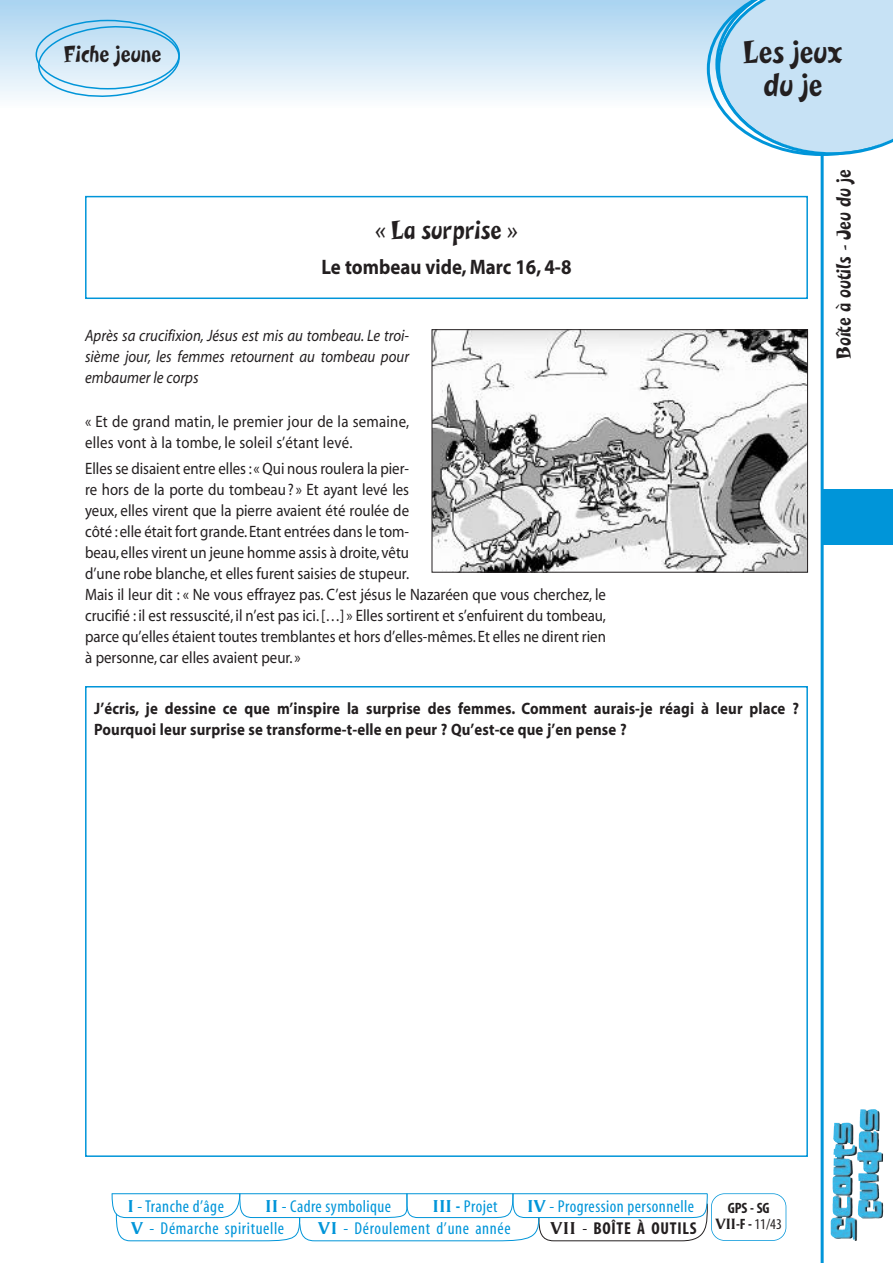
<style>
.page{position:relative;width:893px;height:1263px;background:#fff}
.page>*{position:absolute;margin:0;border:0;box-sizing:border-box;transform-origin:0 0}
.t1{font:33px/33px "Wac Wak Ooops";color:#231f20;text-align:center}
.t2{font:27px "Wac Wak Ooops";color:#231f20}
.t3{font:24px "Wac Wak Ooops";color:#231f20}
.t4{font:700 21px "Myriad";color:#231f20;scale:.9 1}
.t5{font:21px "Wac Wak Ooops";color:#231f20}
.t6{font:condensed 17.25px "Myriad";letter-spacing:.025em;color:#0095d9}
.t7{font:700 condensed 17.25px "Myriad";letter-spacing:.04em;color:#231f20}
.t8{font:16.5px/21px "Myriad";color:#231f20;scale:.9 1}
.t9{font:700 16.5px/21px "Myriad";letter-spacing:.01em;color:#231f20;scale:.9 1}
.t10{font:italic 16.5px/21px "Myriad";color:#231f20;text-align:justify;scale:.9 1}
.t11{font:700 condensed 15px/16.5px "Myriad";color:#231f20;text-align:center}
.s1{font-family:"Vega";font-weight:700;font-stretch:normal}
.s2{font-weight:700}
.s3{font-family:"Vega";font-stretch:normal}
.s4{font-weight:400}
</style>
<div class="page">
<div style="left:0;top:0;width:893px;height:107px;background:linear-gradient(to bottom,#a9d3f0,#fbfdfe)"></div>
<svg style="left:111px;top:1193px;width:597px;height:48px"></svg>
<div style="left:711px;top:1193px;width:75px;height:48px;border:2px solid #0095d9;border-radius:14px"></div>
<svg style="left:707px;top:0;width:186px;height:156px;background:#bfdff4"></svg>
<img style="left:831px;top:1122px;width:32px;height:119px">
<hr style="left:821px;top:155px;width:3px;height:1108px;background:#0095d9">
<div style="left:821px;top:489px;width:72px;height:56px;background:#0095d9"></div>
<svg style="left:36px;top:20px;width:144px;height:79px;background:#c3e2f4"></svg>
<div style="left:85px;top:196px;width:723px;height:103px;border:2px solid #0095d9"></div>
<div style="left:85px;top:686px;width:723px;height:471px;border:2px solid #0095d9"></div>
<img style="left:434px;top:331px;width:372px;height:240px">
<div style="left:432px;top:329px;width:376px;height:244px;border:1px solid #231f20"></div>
<h3 class="t3" style="left:64px;top:46px;width:99px">Fiche jeune</h3>
<h2 class="t2" style="left:374px;top:220px;width:147px">« La surprise »</h2>
<p class="t4" style="left:321px;top:259px;width:279px">Le tombeau vide, Marc 16, 4-8</p>
<p class="t10" style="left:85px;top:326px;width:362px">Après sa crucifixion, Jésus est mis au tombeau. Le troi&shy;sième jour, les femmes retournent au tombeau pour embaumer le corps</p>
<p class="t8" style="left:85px;top:413px;width:362px">« Et de grand matin, le premier jour de la semaine, elles vont à la tombe, le soleil s’étant levé.</p>
<p class="t8" style="left:85px;top:459px;width:580px">Elles se disaient entre elles : « Qui nous roulera la pier-<br>re hors de la porte du tombeau? » Et ayant levé les<br>yeux, elles virent que la pierre avaient été roulée de<br>côté :elle était fort grande.Etant entrées dans le tom-<br>beau,elles virent un jeune homme assis à droite, vêtu<br>d’une robe blanche, et elles furent saisies de stupeur.<br>Mais il leur dit : « Ne vous effrayez pas. C’est jésus le Nazaréen que vous cherchez, le crucifié : il est ressuscité, il n’est pas ici.[…] » Elles sortirent et s’enfuirent du tombeau, parce qu’elles étaient toutes tremblantes et hors d’elles-mêmes.Et elles ne dirent rien à personne, car elles avaient peur. »</p>
<h1 class="t1" style="left:743px;top:39px;width:101px">Les jeux du je</h1>
<p class="t5" style="left:837px;top:359px;width:191px;rotate:-90deg">Boîte à outils - Jeu du je</p>
<p class="t9" style="left:94px;top:700px;width:785px">J’écris, je dessine ce que m’inspire la surprise des femmes. Comment aurais-je réagi à leur place ?<br>Pourquoi leur surprise se transforme-t-elle en peur ? Qu’est-ce que j’en pense ?</p>
<p class="t6" style="left:128px;top:1200px;width:98px"><span class="s1">I</span> -Tranche d’âge</p>
<p class="t6" style="left:266px;top:1200px;width:127px"><span class="s1">II</span> - Cadre symbolique</p>
<p class="t6" style="left:433px;top:1200px;width:66px"><span class="s1">III</span> <span class="s2">-</span> Projet</p>
<p class="t6" style="left:527px;top:1200px;width:168px"><span class="s1">IV</span> - Progression personnelle</p>
<p class="t6" style="left:131px;top:1222px;width:154px"><span class="s1">V</span> - Démarche spirituelle</p>
<p class="t6" style="left:318px;top:1222px;width:194px"><span class="s1">VI</span> - Déroulement d’une année</p>
<p class="t7" style="left:550px;top:1222px;width:148px"><span class="s3">VII</span> <span class="s4">-</span> BOÎTE À OUTILS</p>
<p class="t11" style="left:716px;top:1201px;width:68px">GPS - SG<br><span class="s3">VII</span>-F - <span class="s4">11/43</span></p>
</div>
